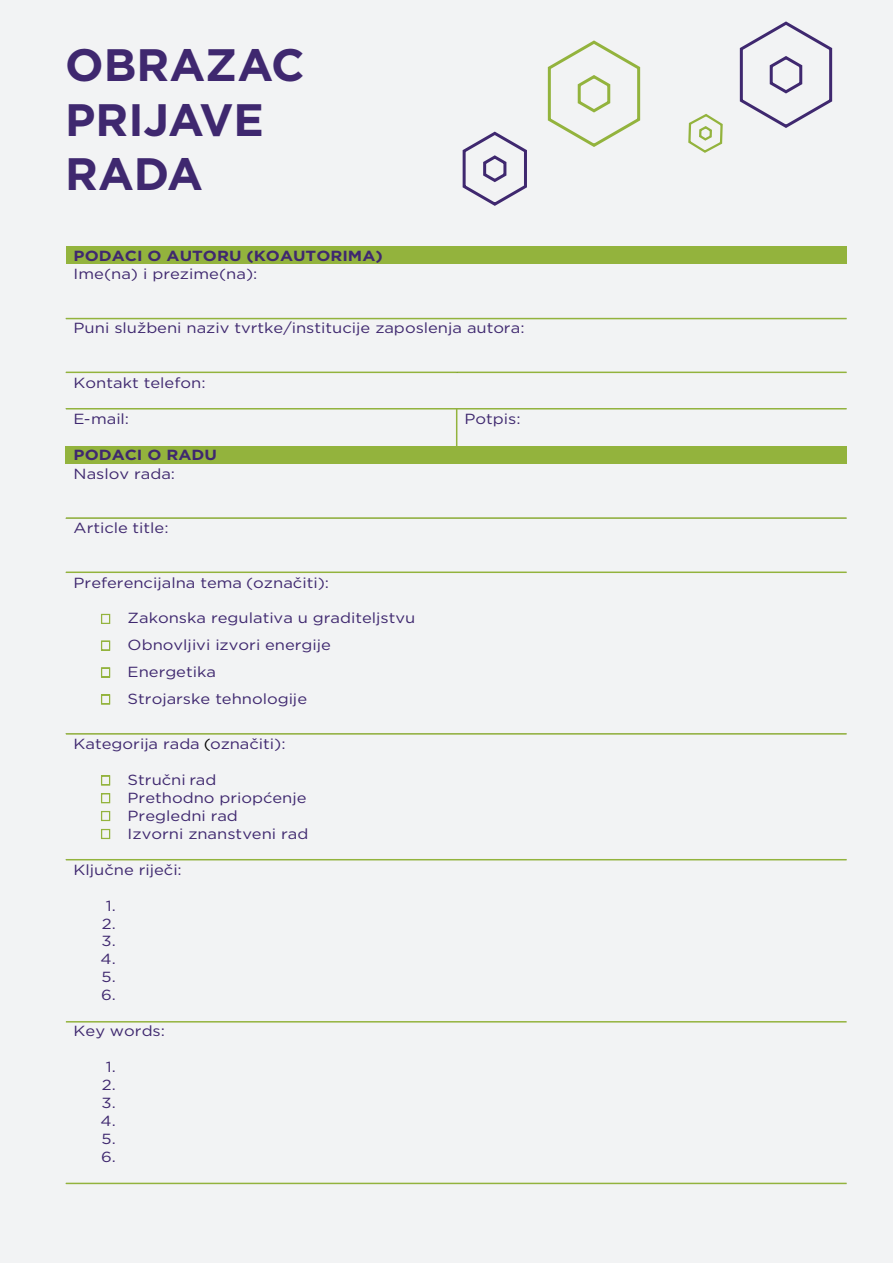
<style>
.page{position:relative;width:893px;height:1263px;background:#f2f3f4}
.page>*{position:absolute;margin:0;border:0;box-sizing:border-box;transform-origin:0 0}
.t1{font:700 45.45px/54.4px "Gotham";color:#3f286f}
.t2{font:14.7px/17.9px "Gotham";color:#3f286f;scale:1.13 1}
.t3{font:700 14.7px "Gotham";color:#3f286f;scale:1.13 1}
.s1{color:#050504}
</style>
<div class="page">
<hr style="left:66px;top:408px;width:391px;height:1px;background:#93b33d">
<hr style="left:66px;top:1183px;width:781px;height:1px;background:#93b33d">
<hr style="left:66px;top:1021px;width:781px;height:1px;background:#93b33d">
<svg style="left:688px;top:114px;width:35px;height:39px"></svg>
<svg style="left:462px;top:131px;width:65px;height:75px"></svg>
<svg style="left:739px;top:21px;width:94px;height:107px"></svg>
<svg style="left:547px;top:40px;width:94px;height:107px"></svg>
<div style="left:66px;top:246px;width:781px;height:18px;background:#93b33d"></div>
<hr style="left:66px;top:318px;width:781px;height:1px;background:#93b33d">
<hr style="left:66px;top:372px;width:391px;height:1px;background:#93b33d">
<hr style="left:457px;top:372px;width:390px;height:1px;background:#93b33d">
<hr style="left:457px;top:408px;width:390px;height:1px;background:#93b33d">
<svg style="left:454px;top:408px;width:4px;height:38px"></svg>
<div style="left:66px;top:446px;width:781px;height:18px;background:#93b33d"></div>
<hr style="left:66px;top:517px;width:781px;height:2px;background:#93b33d">
<svg style="left:101px;top:614px;width:9px;height:10px"></svg>
<svg style="left:101px;top:640px;width:9px;height:11px"></svg>
<svg style="left:101px;top:667px;width:9px;height:11px"></svg>
<svg style="left:101px;top:694px;width:9px;height:11px"></svg>
<hr style="left:66px;top:571px;width:781px;height:2px;background:#93b33d">
<svg style="left:101px;top:775px;width:9px;height:11px"></svg>
<svg style="left:101px;top:793px;width:9px;height:10px"></svg>
<svg style="left:101px;top:811px;width:9px;height:10px"></svg>
<svg style="left:101px;top:829px;width:9px;height:10px"></svg>
<hr style="left:66px;top:733px;width:781px;height:2px;background:#93b33d">
<hr style="left:66px;top:859px;width:781px;height:1px;background:#93b33d">
<h1 class="t1" style="left:65px;top:38px;width:241px">OBRAZAC<br>PRIJAVE<br>RADA</h1>
<p class="t3" style="left:74px;top:246px;width:275px">PODACI O AUTORU (KOAUTORIMA)</p>
<p class="t2" style="left:74px;top:264px;width:164px">Ime(na) i prezime(na):</p>
<p class="t2" style="left:74px;top:319px;width:401px">Puni službeni naziv tvrtke/institucije zaposlenja autora:</p>
<p class="t2" style="left:74px;top:373px;width:118px">Kontakt telefon:</p>
<p class="t2" style="left:74px;top:410px;width:51px">E-mail:</p>
<p class="t2" style="left:464px;top:410px;width:51px">Potpis:</p>
<p class="t3" style="left:74px;top:445px;width:128px">PODACI O RADU</p>
<p class="t2" style="left:74px;top:464px;width:91px">Naslov rada:</p>
<p class="t2" style="left:74px;top:519px;width:86px">Article title:</p>
<p class="t2" style="left:74px;top:573px;width:228px">Preferencijalna tema (označiti):</p>
<p class="t2" style="left:128px;top:604px;width:256px;line-height:26.8px">Zakonska regulativa u graditeljstvu<br>Obnovljivi izvori energije<br>Energetika<br>Strojarske tehnologije</p>
<p class="t2" style="left:74px;top:735px;width:189px">Kategorija rada <span class="s1">(</span>označiti):</p>
<p class="t2" style="left:128px;top:770px;width:162px">Stručni rad<br>Prethodno priopćenje<br>Pregledni rad<br>Izvorni znanstveni rad</p>
<p class="t2" style="left:74px;top:860px;width:97px">Ključne riječi:</p>
<p class="t2" style="left:101px;top:896px;width:15px;text-align:center">1.<br>2.<br>3.<br>4.<br>5.<br>6.</p>
<p class="t2" style="left:74px;top:1022px;width:82px">Key words:</p>
<p class="t2" style="left:101px;top:1058px;width:15px;text-align:center">1.<br>2.<br>3.<br>4.<br>5.<br>6.</p>
</div>
